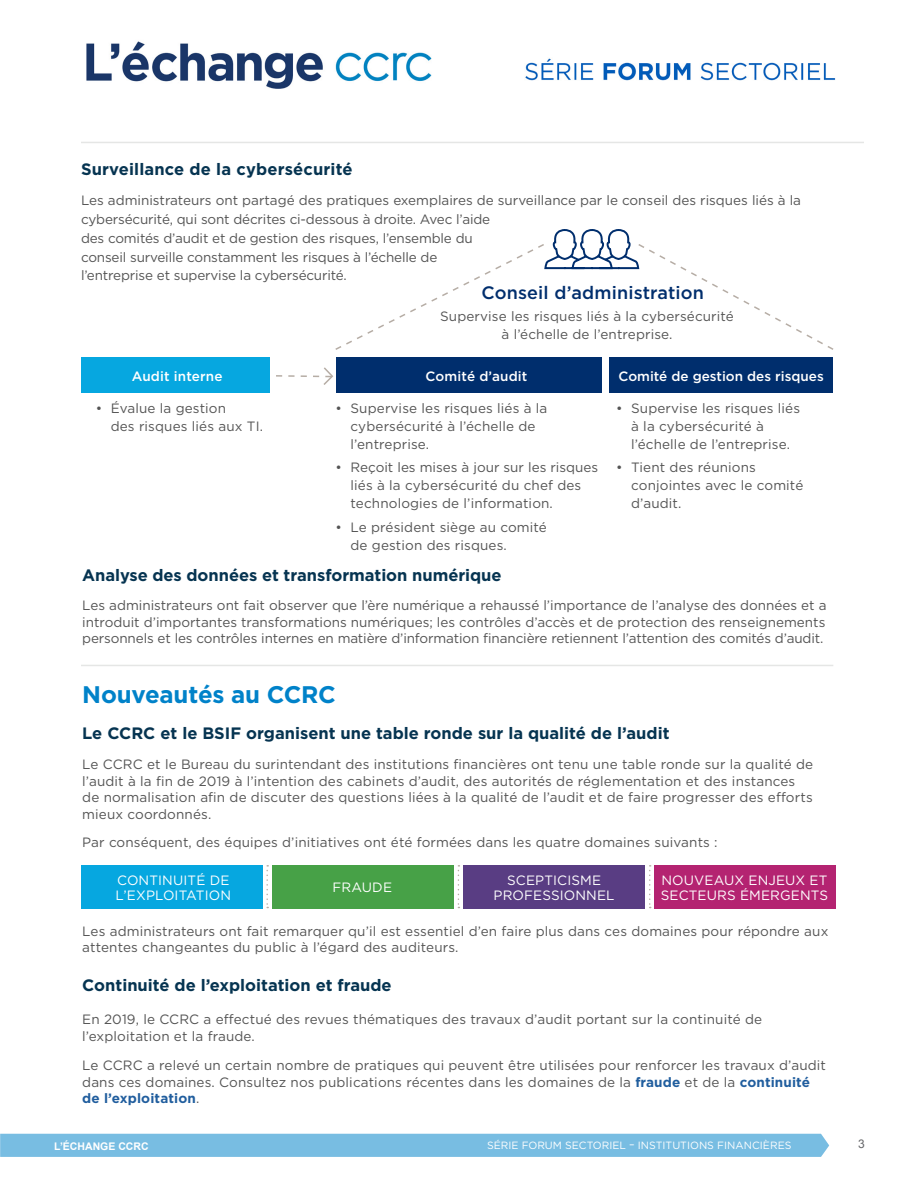
<style>
.page{position:relative;width:918px;height:1188px;background:#fff}
.page>*{position:absolute;margin:0;border:0;box-sizing:border-box;transform-origin:0 0}
.t1{font:700 24px "Gotham";letter-spacing:-.015em;color:#0082c9}
.t2{font:500 18px "Gotham";letter-spacing:.01em;color:#002e6d}
.t3{font:700 16.5px "Gotham";color:#063451}
.t4{font:13.5px/18px "Gotham";letter-spacing:.01em;color:#545454}
.t5{font:13.5px/18.8px "Gotham";letter-spacing:-.01em;color:#545454}
.t6{font:13.5px/15px "Gotham";letter-spacing:.01em;color:#fff}
.t7{font:500 13.5px "Gotham";color:#fff}
.t8{font:12px "Arial";color:#656669}
.t9{font:10.5px "Gotham";color:#fff}
.t10{font:700 10.5px "Arial";color:#fff}
.s1{font-weight:700;color:#215e9e}
</style>
<div class="page">
<hr style="left:81px;top:142px;width:783px;height:1px;background:#e5e6e5">
<hr style="left:81px;top:665px;width:752px;height:1px;background:#e5e6e5">
<svg style="left:266px;top:865px;width:2px;height:43px"></svg>
<svg style="left:458px;top:865px;width:1px;height:43px"></svg>
<svg style="left:649px;top:865px;width:2px;height:43px"></svg>
<div style="left:81px;top:865px;width:181px;height:43px;background:#06a7e0"></div>
<div style="left:463px;top:865px;width:182px;height:43px;background:#593d83"></div>
<div style="left:272px;top:865px;width:182px;height:43px;background:#47a147"></div>
<div style="left:654px;top:865px;width:182px;height:43px;background:#b42371"></div>
<img style="left:86px;top:41px;width:750px;height:48px">
<div style="left:0;top:1134px;width:829px;height:23px;background:#78bde2"></div>
<div style="left:336px;top:357px;width:266px;height:35px;background:#002e6d"></div>
<div style="left:609px;top:357px;width:224px;height:35px;background:#002e6d"></div>
<div style="left:82px;top:357px;width:188px;height:35px;background:#06a7e0"></div>
<svg style="left:335px;top:229px;width:499px;height:121px"></svg>
<svg style="left:276px;top:367px;width:57px;height:18px"></svg>
<p class="t3" style="left:81px;top:158px;width:273px">Surveillance de la cybersécurité</p>
<p class="t5" style="left:81px;top:191px;width:722px">Les administrateurs ont partagé des pratiques exemplaires de surveillance par le conseil des risques liés à la cybersécurité, qui sont décrites ci-dessous à droite. Avec l’aide<br>des comités d’audit et de gestion des risques, l’ensemble du<br>conseil surveille constamment les risques à l’échelle de<br>l’entreprise et supervise la cybersécurité.</p>
<h2 class="t2" style="left:481px;top:280px;width:224px">Conseil d’administration</h2>
<p class="t4" style="left:440px;top:306px;width:295px;text-align:center">Supervise les risques liés à la cybersécurité à l’échelle de l’entreprise.</p>
<p class="t7" style="left:619px;top:367px;width:207px">Comité de gestion des risques</p>
<p class="t7" style="left:132px;top:367px;width:92px">Audit interne</p>
<p class="t7" style="left:426px;top:367px;width:103px">Comité d’audit</p>
<p class="t4" style="left:351px;top:399px;width:198px;text-indent:-15px">• Supervise les risques liés à la cybersécurité à l’échelle de l’entreprise.</p>
<p class="t4" style="left:351px;top:458px;width:249px;text-indent:-15px">• Reçoit les mises à jour sur les risques liés à la cybersécurité du chef des technologies de l’information.</p>
<p class="t4" style="left:351px;top:518px;width:198px;text-indent:-15px">• Le président siège au comité de gestion des risques.</p>
<p class="t4" style="left:111px;top:399px;width:154px;text-indent:-15px">• Évalue la gestion<br>des risques liés aux TI.</p>
<p class="t4" style="left:631px;top:399px;width:170px;text-indent:-15px">• Supervise les risques liés à la cybersécurité à l’échelle de l’entreprise.</p>
<p class="t4" style="left:631px;top:458px;width:174px;text-indent:-15px">• Tient des réunions conjointes avec le comité d’audit.</p>
<p class="t3" style="left:82px;top:564px;width:421px">Analyse des données et transformation numérique</p>
<p class="t4" style="left:82px;top:597px;width:746px;line-height:16.5px;text-align:justify">Les administrateurs ont fait observer que l’ère numérique a rehaussé l’importance de l’analyse des données et a introduit d’importantes transformations numériques; les contrôles d’accès et de protection des renseignements personnels et les contrôles internes en matière d’information financière retiennent l’attention des comités d’audit.</p>
<h1 class="t1" style="left:82px;top:679px;width:255px">Nouveautés au CCRC</h1>
<p class="t3" style="left:82px;top:722px;width:589px">Le CCRC et le BSIF organisent une table ronde sur la qualité de l’audit</p>
<p class="t4" style="left:82px;top:756px;width:733px;line-height:16.5px">Le CCRC et le Bureau du surintendant des institutions financières ont tenu une table ronde sur la qualité de l’audit à la fin de 2019 à l’intention des cabinets d’audit, des autorités de réglementation et des instances de normalisation afin de discuter des questions liées à la qualité de l’audit et de faire progresser des efforts mieux coordonnés.</p>
<p class="t4" style="left:82px;top:833px;width:637px">Par conséquent, des équipes d’initiatives ont été formées dans les quatre domaines suivants :</p>
<p class="t6" style="left:116px;top:872px;width:117px">CONTINUITÉ DE<br>L’EXPLOITATION</p>
<p class="t6" style="left:333px;top:880px;width:61px">FRAUDE</p>
<p class="t6" style="left:494px;top:872px;width:123px;text-align:center">SCEPTICISME<br>PROFESSIONNEL</p>
<p class="t6" style="left:661px;top:872px;width:169px">NOUVEAUX ENJEUX ET<br>SECTEURS ÉMERGENTS</p>
<p class="t4" style="left:82px;top:922px;width:748px;line-height:16.5px">Les administrateurs ont fait remarquer qu’il est essentiel d’en faire plus dans ces domaines pour répondre aux attentes changeantes du public à l’égard des auditeurs.</p>
<p class="t3" style="left:82px;top:974px;width:311px">Continuité de l’exploitation et fraude</p>
<p class="t4" style="left:82px;top:1011px;width:681px;line-height:16.5px">En 2019, le CCRC a effectué des revues thématiques des travaux d’audit portant sur la continuité de l’exploitation et la fraude.</p>
<p class="t4" style="left:82px;top:1057px;width:745px;line-height:16.5px">Le CCRC a relevé un certain nombre de pratiques qui peuvent être utilisées pour renforcer les travaux d’audit dans ces domaines. Consultez nos publications récentes dans les domaines de la <span class="s1">fraude</span> et de la <span class="s1">continuité de l’exploitation</span>.</p>
<p class="t10" style="left:54px;top:1139px;width:96px">L’ÉCHANGE CCRC</p>
<p class="t9" style="left:487px;top:1139px;width:306px">SÉRIE FORUM SECTORIEL – INSTITUTIONS FINANCIÈRES</p>
<p class="t8" style="left:858px;top:1136px;width:8px">3</p>
</div>
